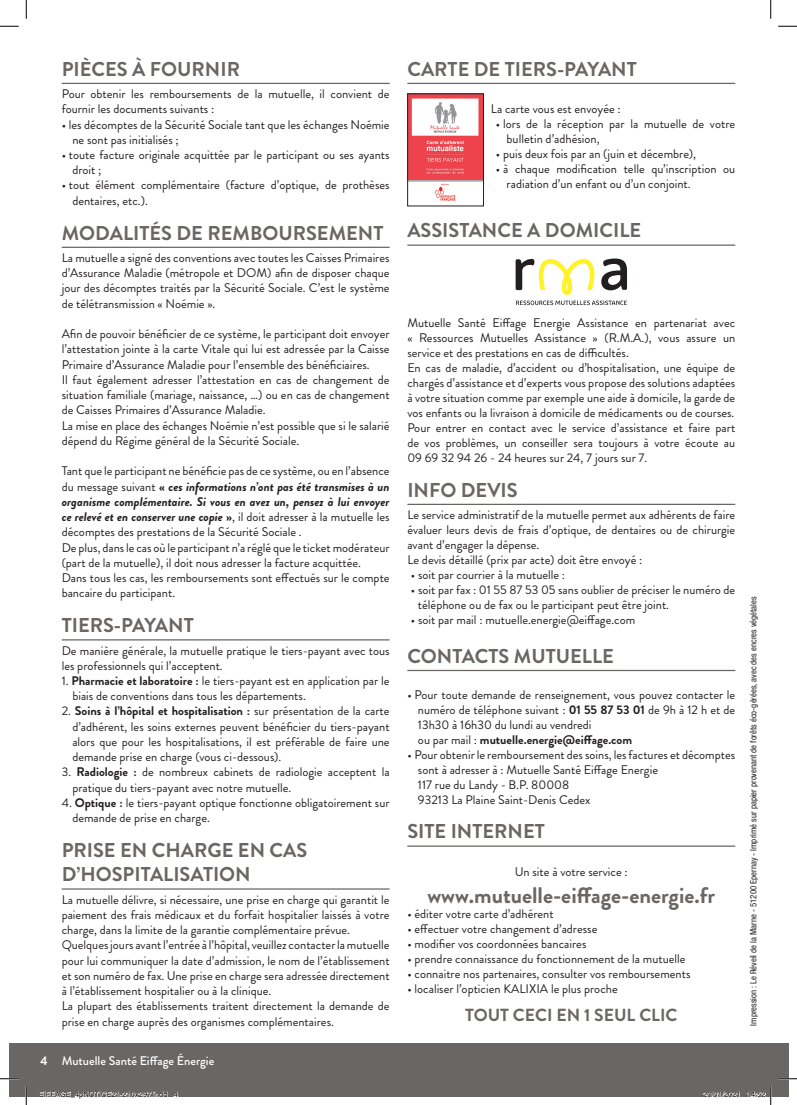
<style>
.page{position:relative;width:797px;height:1105px;background:#fff}
.page>*{position:absolute;margin:0;border:0;box-sizing:border-box;transform-origin:0 0}
.t1{font:700 22.5px "Brandon Grotesque";color:#696664}
.t2{font:700 20px/24.2px "Brandon Grotesque";color:#696664}
.t3{font:700 17.5px "Brandon Grotesque";color:#696664}
.t4{font:12.5px/15.2px "Brandon Grotesque";color:#231f20}
.t5{font:500 12.5px "Brandon Grotesque";color:#fff}
.t6{font:condensed 8.75px "Helvetica Neue";color:#231f20}
.t7{font:7.5px "Helvetica";color:#000}
.s1{font-weight:700}
.s2{font-weight:700;font-style:italic}
</style>
<div class="page">
<hr style="left:62px;top:83px;width:327px;height:1px;background:#696664">
<hr style="left:62px;top:247px;width:327px;height:1px;background:#696664">
<hr style="left:62px;top:639px;width:327px;height:1px;background:#696664">
<hr style="left:62px;top:888px;width:327px;height:2px;background:#696664">
<hr style="left:407px;top:83px;width:328px;height:1px;background:#696664">
<hr style="left:407px;top:244px;width:328px;height:2px;background:#696664">
<hr style="left:407px;top:504px;width:328px;height:1px;background:#696664">
<hr style="left:407px;top:670px;width:328px;height:1px;background:#696664">
<hr style="left:407px;top:845px;width:328px;height:2px;background:#696664">
<svg style="left:516px;top:301px;width:111px;height:5px"></svg>
<svg style="left:515px;top:259px;width:112px;height:36px"></svg>
<div style="left:9px;top:1043px;width:779px;height:53px;background:#696664"></div>
<img style="left:409px;top:96px;width:73px;height:105px">
<div style="left:407px;top:94px;width:77px;height:112px;border:1px solid #231f20"></div>
<svg style="left:0;top:25px;width:19px;height:2px"></svg>
<svg style="left:778px;top:25px;width:19px;height:2px"></svg>
<svg style="left:0;top:1078px;width:19px;height:1px"></svg>
<svg style="left:778px;top:1078px;width:19px;height:1px"></svg>
<svg style="left:25px;top:0;width:2px;height:19px"></svg>
<svg style="left:25px;top:1086px;width:2px;height:19px"></svg>
<svg style="left:770px;top:0;width:1px;height:19px"></svg>
<svg style="left:39px;top:1091px;width:129px;height:6px"></svg>
<svg style="left:174px;top:1092px;width:4px;height:5px"></svg>
<svg style="left:703px;top:1091px;width:36px;height:6px"></svg>
<svg style="left:747px;top:1086px;width:24px;height:19px"></svg>
<h2 class="t2" style="left:62px;top:57px;width:180px">PIÈCES À FOURNIR</h2>
<p class="t4" style="left:62px;top:86px;width:329px">Pour obtenir les remboursements de la mutuelle, il convient de fournir les documents suivants :</p>
<p class="t4" style="left:72px;top:117px;width:319px;text-indent:-11px">• les décomptes de la Sécurité Sociale tant que les échanges Noémie ne sont pas initialisés ;</p>
<p class="t4" style="left:72px;top:147px;width:319px;text-indent:-11px">• toute facture originale acquittée par le participant ou ses ayants droit ;</p>
<p class="t4" style="left:72px;top:178px;width:319px;text-indent:-11px">• tout élément complémentaire (facture d’optique, de prothèses dentaires, etc.).</p>
<h2 class="t2" style="left:62px;top:221px;width:323px">MODALITÉS DE REMBOURSEMENT</h2>
<p class="t4" style="left:62px;top:250px;width:329px;text-align:justify">La mutuelle a signé des conventions avec toutes les Caisses Primaires d’Assurance Maladie (métropole et DOM) afin de disposer chaque jour des décomptes traités par la Sécurité Sociale. C’est le système de télétransmission « Noémie ».</p>
<p class="t4" style="left:62px;top:326px;width:329px">Afin de pouvoir bénéficier de ce système, le participant doit envoyer l’attestation jointe à la carte Vitale qui lui est adressée par la Caisse Primaire d’Assurance Maladie pour l’ensemble des bénéficiaires.<br>Il faut également adresser l’attestation en cas de changement de situation familiale (mariage, naissance, …) ou en cas de changement de Caisses Primaires d’Assurance Maladie.<br>La mise en place des échanges Noémie n’est possible que si le salarié dépend du Régime général de la Sécurité Sociale.</p>
<p class="t4" style="left:62px;top:464px;width:329px">Tant que le participant ne bénéficie pas de ce système, ou en l’absence du message suivant <span class="s1">«</span> <span class="s2">ces informations n’ont pas été transmises à un organisme complémentaire. Si vous en avez un, pensez à lui envoyer ce relevé et en conserver une copie</span> <span class="s1">»</span>, il doit adresser à la mutuelle les décomptes des prestations de la Sécurité Sociale .<br>De plus, dans le cas où le participant n’a réglé que le ticket modérateur (part de la mutuelle), il doit nous adresser la facture acquittée.<br>Dans tous les cas, les remboursements sont effectués sur le compte bancaire du participant.</p>
<h2 class="t2" style="left:62px;top:613px;width:133px">TIERS-PAYANT</h2>
<p class="t4" style="left:62px;top:643px;width:329px">De manière générale, la mutuelle pratique le tiers-payant avec tous les professionnels qui l’acceptent.</p>
<p class="t4" style="left:72px;top:673px;width:319px;text-indent:-11px">1. <span class="s1">Pharmacie et laboratoire :</span> le tiers-payant est en application par le biais de conventions dans tous les départements.</p>
<p class="t4" style="left:72px;top:704px;width:319px;text-align:justify;text-indent:-11px">2. <span class="s1">Soins à l’hôpital et hospitalisation :</span> sur présentation de la carte d’adhérent, les soins externes peuvent bénéficier du tiers-payant alors que pour les hospitalisations, il est préférable de faire une demande prise en charge (vous ci-dessous).</p>
<p class="t4" style="left:72px;top:765px;width:319px;text-indent:-11px">3. <span class="s1">Radiologie :</span> de nombreux cabinets de radiologie acceptent la pratique du tiers-payant avec notre mutuelle.</p>
<p class="t4" style="left:72px;top:795px;width:319px;text-indent:-11px">4. <span class="s1">Optique :</span> le tiers-payant optique fonctionne obligatoirement sur demande de prise en charge.</p>
<h2 class="t2" style="left:62px;top:838px;width:247px">PRISE EN CHARGE EN CAS<br>D’HOSPITALISATION</h2>
<p class="t4" style="left:62px;top:892px;width:329px">La mutuelle délivre, si nécessaire, une prise en charge qui garantit le paiement des frais médicaux et du forfait hospitalier laissés à votre charge, dans la limite de la garantie complémentaire prévue.<br>Quelques jours avant l’entrée à l’hôpital, veuillez contacter la mutuelle pour lui communiquer la date d’admission, le nom de l’établissement et son numéro de fax. Une prise en charge sera adressée directement à l’établissement hospitalier ou à la clinique.<br>La plupart des établissements traitent directement la demande de prise en charge auprès des organismes complémentaires.</p>
<p class="t5" style="left:40px;top:1052px;width:175px"><span class="s1">4</span> Mutuelle Santé Eiffage Énergie</p>
<h2 class="t2" style="left:407px;top:57px;width:231px">CARTE DE TIERS-PAYANT</h2>
<p class="t4" style="left:491px;top:101px;width:131px">La carte vous est envoyée :</p>
<p class="t4" style="left:506px;top:116px;width:230px;text-indent:-11px">• lors de la réception par la mutuelle de votre bulletin d’adhésion,</p>
<p class="t4" style="left:496px;top:146px;width:202px">• puis deux fois par an (juin et décembre),</p>
<p class="t4" style="left:506px;top:161px;width:230px;text-indent:-11px">• à chaque modification telle qu’inscription ou radiation d’un enfant ou d’un conjoint.</p>
<h2 class="t2" style="left:407px;top:219px;width:235px">ASSISTANCE A DOMICILE</h2>
<p class="t4" style="left:407px;top:315px;width:329px">Mutuelle Santé Eiffage Energie Assistance en partenariat avec « Ressources Mutuelles Assistance » (R.M.A.), vous assure un service et des prestations en cas de difficultés.<br>En cas de maladie, d’accident ou d’hospitalisation, une équipe de chargés d’assistance et d’experts vous propose des solutions adaptées à votre situation comme par exemple une aide à domicile, la garde de vos enfants ou la livraison à domicile de médicaments ou de courses.<br>Pour entrer en contact avec le service d’assistance et faire part de vos problèmes, un conseiller sera toujours à votre écoute au 09 69 32 94 26 - 24 heures sur 24, 7 jours sur 7.</p>
<h2 class="t2" style="left:407px;top:478px;width:112px">INFO DEVIS</h2>
<p class="t4" style="left:407px;top:507px;width:329px">Le service administratif de la mutuelle permet aux adhérents de faire évaluer leurs devis de frais d’optique, de dentaires ou de chirurgie avant d’engager la dépense.<br>Le devis détaillé (prix par acte) doit être envoyé :</p>
<p class="t4" style="left:411px;top:567px;width:156px">• soit par courrier à la mutuelle :</p>
<p class="t4" style="left:418px;top:582px;width:319px;text-indent:-7px">• soit par fax : 01 55 87 53 05 sans oublier de préciser le numéro de téléphone ou de fax ou le participant peut être joint.</p>
<p class="t4" style="left:411px;top:612px;width:226px">• soit par mail : mutuelle.energie@eiffage.com</p>
<h2 class="t2" style="left:407px;top:644px;width:208px">CONTACTS MUTUELLE</h2>
<p class="t4" style="left:418px;top:687px;width:319px;text-indent:-11px">• Pour toute demande de renseignement, vous pouvez contacter le numéro de téléphone suivant : <span class="s1">01 55 87 53 01</span> de 9h à 12 h et de 13h30 à 16h30 du lundi au vendredi<br>ou par mail : <span class="s1">mutuelle.energie@eiffage.com</span></p>
<p class="t4" style="left:418px;top:747px;width:319px;text-indent:-11px">• Pour obtenir le remboursement des soins, les factures et décomptes sont à adresser à : Mutuelle Santé Eiffage Energie<br>117 rue du Landy - B.P. 80008<br>93213 La Plaine Saint-Denis Cedex</p>
<h2 class="t2" style="left:407px;top:820px;width:139px">SITE INTERNET</h2>
<p class="t4" style="left:515px;top:864px;width:114px">Un site à votre service :</p>
<h1 class="t1" style="left:427px;top:879px;width:289px">www.mutuelle-eiffage-energie.fr</h1>
<p class="t4" style="left:407px;top:906px;width:148px">• éditer votre carte d’adhérent</p>
<p class="t4" style="left:407px;top:921px;width:191px">• effectuer votre changement d’adresse</p>
<p class="t4" style="left:407px;top:936px;width:181px">• modifier vos coordonnées bancaires</p>
<p class="t4" style="left:407px;top:951px;width:280px">• prendre connaissance du fonctionnement de la mutuelle</p>
<p class="t4" style="left:407px;top:966px;width:285px">• connaitre nos partenaires, consulter vos remboursements</p>
<p class="t4" style="left:407px;top:981px;width:212px">• localiser l’opticien KALIXIA le plus proche</p>
<h3 class="t3" style="left:465px;top:1002px;width:214px">TOUT CECI EN 1 SEUL CLIC</h3>
<p class="t6" style="left:748px;top:1025px;width:431px;rotate:-90deg">Impression : Le Réveil de la Marne - 51200 Epernay - Imprimé sur papier provenant de forêts éco-gérées, avec des encres végétales</p>
<p class="t7" style="left:39px;top:1089px;width:141px">EIFFAGE_4pNOTICE21-210x297.indd 4</p>
<p class="t7" style="left:703px;top:1089px;width:64px">20/01/2021 14:52</p>
</div>
